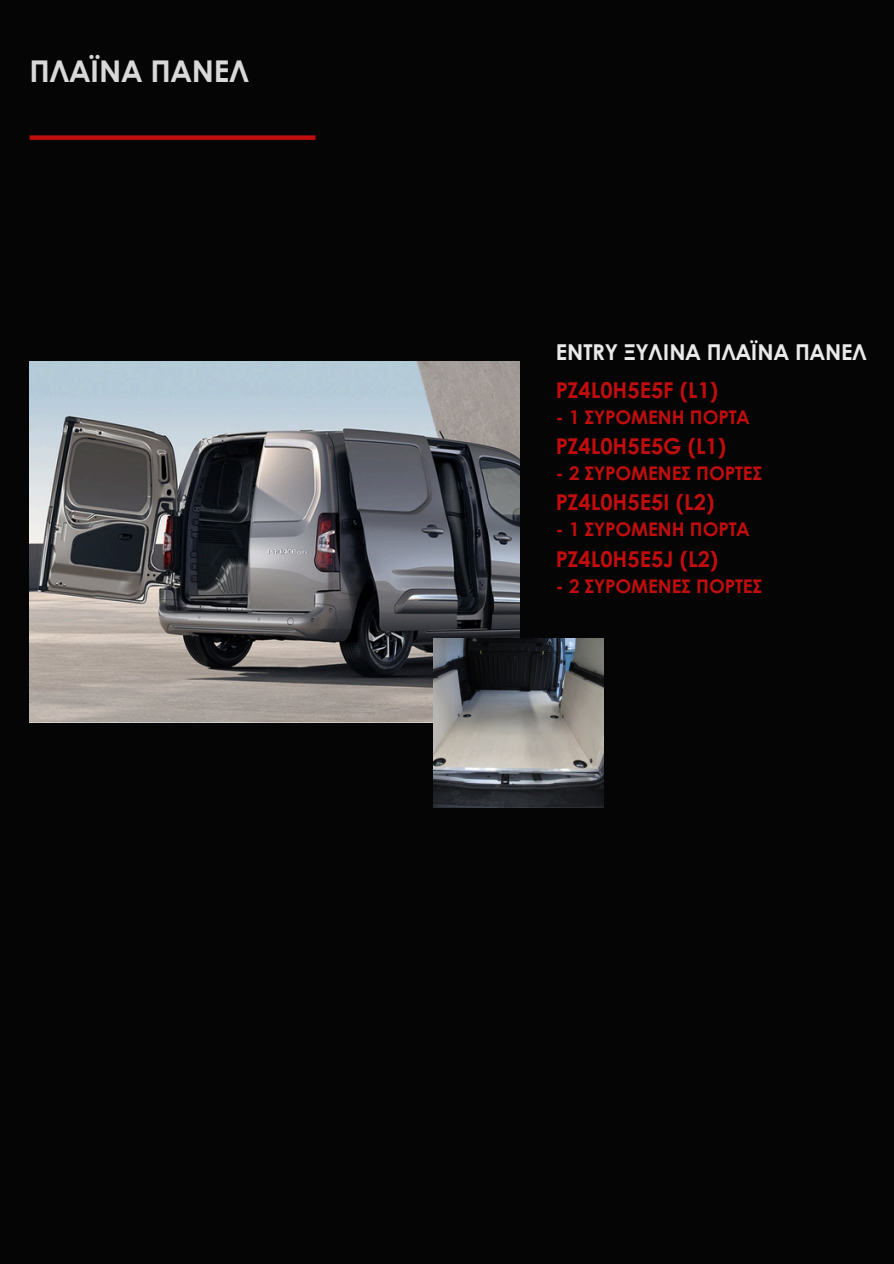
<style>
.page{position:relative;width:894px;height:1264px;background:#fff}
.page>*{position:absolute;margin:0;border:0;box-sizing:border-box;transform-origin:0 0}
.t1{font:700 30px "Century Gothic";color:#d9d9d9}
.t2{font:700 21.9px "Century Gothic";color:#eaeaea}
.t3{font:700 21.75px "Century Gothic";color:#c10d0d}
.t4{font:700 18.75px "Century Gothic";color:#c10d0d}
</style>
<div class="page">
<div style="left:0;top:0;width:893px;height:1263px;background:#050505"></div>
<div style="left:30px;top:135px;width:285px;height:5px;background:#c10d0d"></div>
<img style="left:30px;top:361px;width:489px;height:361px">
<img style="left:433px;top:638px;width:170px;height:170px">
<p class="t1" style="left:30px;top:49px;width:221px">ΠΛΑΪΝΑ ΠΑΝΕΛ</p>
<p class="t2" style="left:555px;top:335px;width:312px">ENTRY ΞΥΛΙΝΑ ΠΛΑΪΝΑ ΠΑΝΕΛ</p>
<p class="t3" style="left:555px;top:373px;width:164px">PZ4L0H5E5F (L1)</p>
<p class="t4" style="left:555px;top:402px;width:195px">- 1 ΣΥΡΟΜΕΝΗ ΠΟΡΤΑ</p>
<p class="t3" style="left:555px;top:429px;width:172px">PZ4L0H5E5G (L1)</p>
<p class="t4" style="left:555px;top:459px;width:208px">- 2 ΣΥΡΟΜΕΝΕΣ ΠΟΡΤΕΣ</p>
<p class="t3" style="left:555px;top:486px;width:160px">PZ4L0H5E5I (L2)</p>
<p class="t4" style="left:555px;top:515px;width:195px">- 1 ΣΥΡΟΜΕΝΗ ΠΟΡΤΑ</p>
<p class="t3" style="left:555px;top:542px;width:164px">PZ4L0H5E5J (L2)</p>
<p class="t4" style="left:555px;top:571px;width:208px">- 2 ΣΥΡΟΜΕΝΕΣ ΠΟΡΤΕΣ</p>
</div>
